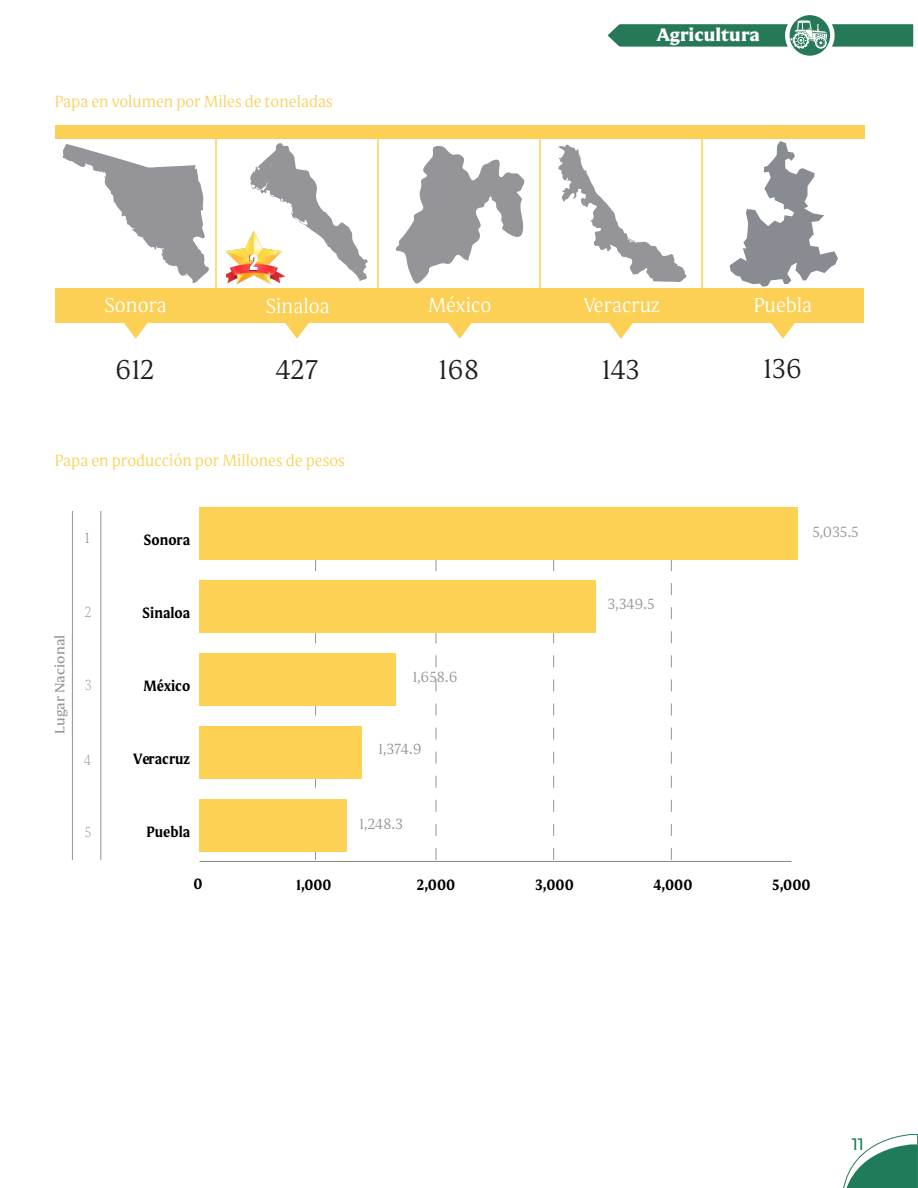
<style>
.page{position:relative;width:918px;height:1188px;background:#fff}
.page>*{position:absolute;margin:0;border:0;box-sizing:border-box;transform-origin:0 0}
.t1{font:300 27.75px "Mestiza";color:#231f20}
.t2{font:300 20.55px "Mestiza";color:#fff}
.t3{font:900 18px "Mestiza";color:#fff}
.t4{font:18px "Anton";color:#fff}
.t5{font:300 16.5px "Mestiza";color:#fcd055}
.t6{font:300 16.5px "Mestiza";color:#fccf5c}
.t7{font:500 16.5px "Montserrat";color:#207b5b}
.t8{font:700 15px "Mestiza";color:#000;scale:.9 1}
.t9{font:300 15px "Mestiza";letter-spacing:-.005em;color:#949499}
.t10{font:700 15px "Mestiza";color:#000;scale:.89 1}
.t11{font:200 15px "Mestiza";color:#949499;scale:.9 1}
.t12{font:200 15px "Mestiza";color:#949499;scale:1.35 1}
.t13{font:13.5px "Mestiza";color:#949499;scale:1.11 1}
</style>
<div class="page">
<svg style="left:843px;top:1134px;width:75px;height:54px"></svg>
<svg style="left:787px;top:13px;width:45px;height:45px"></svg>
<div style="left:785px;top:11px;width:50px;height:49px;border:4px solid #fff;border-radius:50%"></div>
<svg style="left:608px;top:17px;width:306px;height:36px"></svg>
<div style="left:55px;top:288px;width:162px;height:35px;background:#fcd055"></div>
<div style="left:378px;top:288px;width:162px;height:35px;background:#fcd055"></div>
<div style="left:216px;top:288px;width:162px;height:35px;background:#fcd055"></div>
<div style="left:540px;top:288px;width:162px;height:35px;background:#fcd055"></div>
<div style="left:702px;top:288px;width:162px;height:35px;background:#fcd055"></div>
<svg style="left:124px;top:323px;width:24px;height:16px"></svg>
<svg style="left:448px;top:323px;width:24px;height:16px"></svg>
<svg style="left:285px;top:323px;width:24px;height:16px"></svg>
<svg style="left:609px;top:323px;width:24px;height:16px"></svg>
<svg style="left:771px;top:323px;width:24px;height:16px"></svg>
<div style="left:55px;top:126px;width:810px;height:13px;background:#fcd055"></div>
<hr style="left:215px;top:139px;width:2px;height:150px;background:#fcd055">
<hr style="left:377px;top:139px;width:2px;height:150px;background:#fcd055">
<hr style="left:539px;top:139px;width:2px;height:150px;background:#fcd055">
<hr style="left:701px;top:139px;width:2px;height:150px;background:#fcd055">
<img style="left:227px;top:238px;width:54px;height:47px">
<div style="left:249px;top:254px;width:9px;height:17px;background:#d1232a;opacity:.75"></div>
<div style="left:249px;top:255px;width:9px;height:15px;background:#231f20;opacity:.75"></div>
<svg style="left:250px;top:143px;width:118px;height:138px"></svg>
<svg style="left:62px;top:144px;width:147px;height:140px"></svg>
<svg style="left:395px;top:146px;width:130px;height:138px"></svg>
<svg style="left:558px;top:145px;width:129px;height:137px"></svg>
<svg style="left:730px;top:141px;width:108px;height:146px"></svg>
<svg style="left:315px;top:560px;width:1px;height:300px"></svg>
<svg style="left:436px;top:560px;width:1px;height:300px"></svg>
<svg style="left:553px;top:560px;width:1px;height:300px"></svg>
<svg style="left:671px;top:560px;width:1px;height:300px"></svg>
<hr style="left:101px;top:511px;width:1px;height:349px;background:#949499">
<hr style="left:72px;top:511px;width:1px;height:349px;background:#949499">
<hr style="left:200px;top:861px;width:591px;height:1px;background:#808285">
<div style="left:200px;top:508px;width:598px;height:52px;background:#fcd154"></div>
<div style="left:200px;top:580px;width:396px;height:53px;background:#fcd154"></div>
<div style="left:200px;top:653px;width:196px;height:53px;background:#fcd154"></div>
<div style="left:200px;top:726px;width:162px;height:52px;background:#fcd154"></div>
<div style="left:200px;top:799px;width:147px;height:52px;background:#fcd154"></div>
<p class="t6" style="left:55px;top:90px;width:280px">Papa en volumen por Miles de toneladas</p>
<p class="t4" style="left:249px;top:254px;width:10px">2</p>
<p class="t3" style="left:656px;top:20px;width:105px">Agricultura</p>
<p class="t2" style="left:105px;top:292px;width:64px">Sonora</p>
<p class="t2" style="left:266px;top:293px;width:66px">Sinaloa</p>
<p class="t2" style="left:428px;top:292px;width:65px">México</p>
<p class="t2" style="left:584px;top:292px;width:78px">Veracruz</p>
<p class="t2" style="left:754px;top:292px;width:60px">Puebla</p>
<p class="t1" style="left:115px;top:351px;width:41px">612</p>
<p class="t1" style="left:276px;top:351px;width:44px">427</p>
<p class="t1" style="left:439px;top:351px;width:42px">168</p>
<p class="t1" style="left:602px;top:351px;width:39px">143</p>
<p class="t5" style="left:55px;top:449px;width:292px">Papa en producción por Millones de pesos</p>
<p class="t12" style="left:84px;top:528px;width:6px">1</p>
<p class="t13" style="left:51px;top:734px;width:91px;rotate:-90deg">Lugar Nacional</p>
<p class="t11" style="left:85px;top:603px;width:9px">2</p>
<p class="t11" style="left:85px;top:676px;width:9px">3</p>
<p class="t11" style="left:84px;top:750px;width:9px">4</p>
<p class="t11" style="left:85px;top:822px;width:9px">5</p>
<p class="t8" style="left:144px;top:529px;width:53px">Sonora</p>
<p class="t8" style="left:143px;top:602px;width:54px">Sinaloa</p>
<p class="t8" style="left:144px;top:675px;width:53px">México</p>
<p class="t8" style="left:133px;top:747px;width:65px">Veracruz</p>
<p class="t8" style="left:147px;top:820px;width:50px">Puebla</p>
<p class="t9" style="left:413px;top:667px;width:46px">1,658.6</p>
<p class="t9" style="left:379px;top:739px;width:45px">1,374.9</p>
<p class="t9" style="left:360px;top:814px;width:45px">1,248.3</p>
<p class="t9" style="left:608px;top:594px;width:48px">3,349.5</p>
<p class="t1" style="left:764px;top:350px;width:40px">136</p>
<p class="t9" style="left:812px;top:522px;width:48px">5,035.5</p>
<p class="t8" style="left:193px;top:872px;width:12px">0</p>
<p class="t10" style="left:296px;top:873px;width:41px">1,000</p>
<p class="t8" style="left:417px;top:874px;width:44px">2,000</p>
<p class="t8" style="left:536px;top:874px;width:44px">3,000</p>
<p class="t8" style="left:654px;top:874px;width:45px">4,000</p>
<p class="t8" style="left:772px;top:874px;width:44px">5,000</p>
<p class="t7" style="left:852px;top:1133px;width:14px">11</p>
</div>
